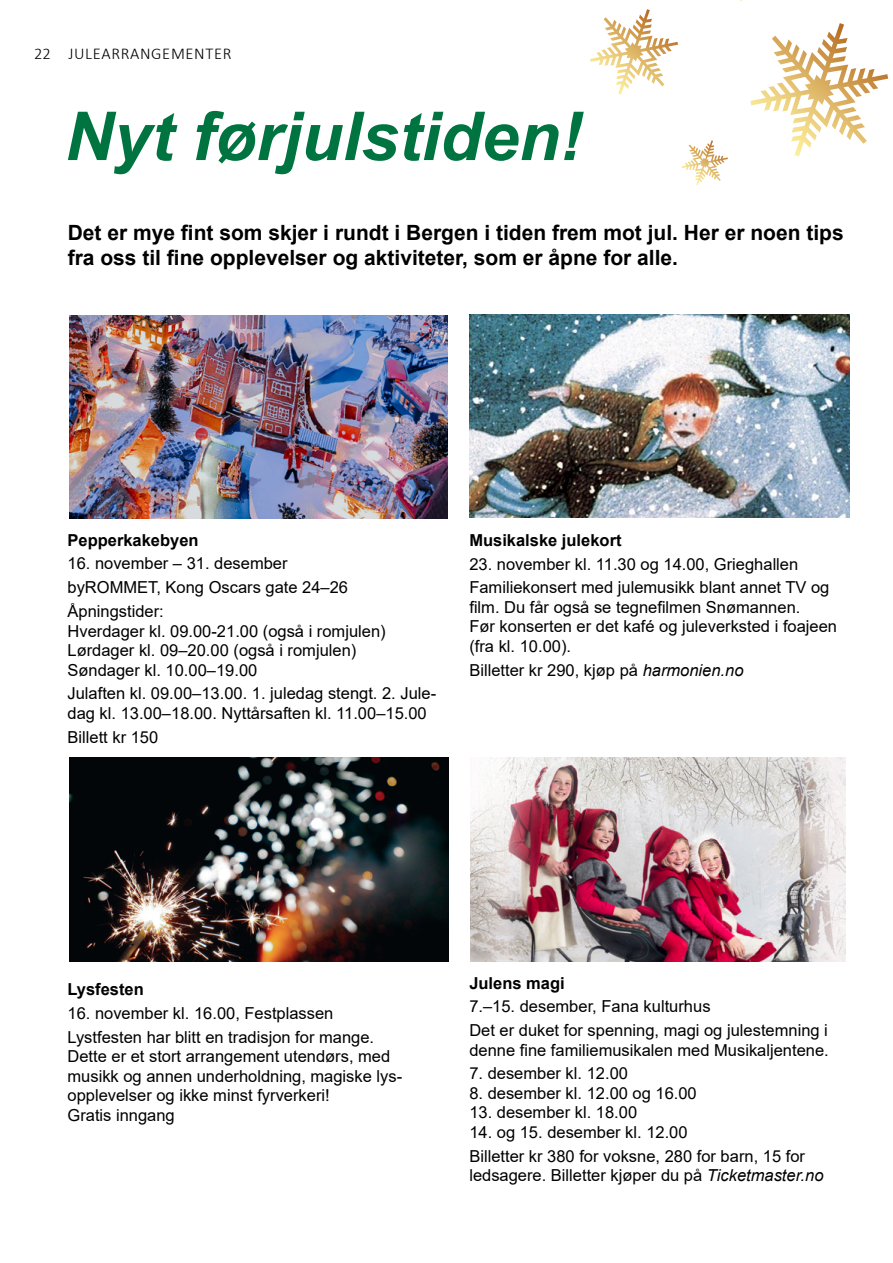
<style>
.page{position:relative;width:893px;height:1263px;background:#fff}
.page>*{position:absolute;margin:0;border:0;box-sizing:border-box;transform-origin:0 0}
.t1{font:italic 700 67.5px "Arial";color:#007440}
.t2{font:700 21px/25.2px "Arial";color:#000}
.t3{font:16.5px/19.5px "Arial";color:#000}
.t4{font:700 16.5px "Arial";color:#000}
.t5{font:300 16.5px "Calibri";letter-spacing:.04em;color:#000}
.s1{font-style:italic}
</style>
<div class="page">
<img style="left:70px;top:315px;width:378px;height:204px">
<img style="left:470px;top:314px;width:380px;height:204px">
<img style="left:69px;top:758px;width:379px;height:203px">
<img style="left:471px;top:758px;width:375px;height:203px">
<svg style="left:750px;top:23px;width:138px;height:133px"></svg>
<svg style="left:590px;top:9px;width:88px;height:85px"></svg>
<svg style="left:681px;top:140px;width:47px;height:45px"></svg>
<p class="t5" style="left:34px;top:44px;width:199px">22 JULEARRANGEMENTER</p>
<h1 class="t1" style="left:65px;top:91px;width:519px">Nyt førjulstiden!</h1>
<p class="t2" style="left:68px;top:220px;width:778px">Det er mye fint som skjer i rundt i Bergen i tiden frem mot jul. Her er noen tips fra oss til fine opplevelser og aktiviteter, som er åpne for alle.</p>
<p class="t4" style="left:67px;top:528px;width:133px">Pepperkakebyen</p>
<p class="t3" style="left:67px;top:552px;width:282px;line-height:23.7px">16. november – 31. desember byROMMET, Kong Oscars gate 24–26<br>Åpningstider:</p>
<p class="t3" style="left:67px;top:621px;width:320px">Hverdager kl. 09.00-21.00 (også i romjulen)<br>Lørdager kl. 09–20.00 (også i romjulen)<br>Søndager kl. 10.00–19.00</p>
<p class="t3" style="left:67px;top:684px;width:370px">Julaften kl. 09.00–13.00. 1. juledag stengt. 2. Jule&shy;dag kl. 13.00–18.00. Nyttårsaften kl. 11.00–15.00</p>
<p class="t3" style="left:67px;top:727px;width:92px">Billett kr 150</p>
<p class="t4" style="left:469px;top:528px;width:154px">Musikalske julekort</p>
<p class="t3" style="left:469px;top:552px;width:362px;line-height:23.7px">23. november kl. 11.30 og 14.00, Grieghallen<br>Familiekonsert med julemusikk blant annet TV og</p>
<p class="t3" style="left:469px;top:597px;width:369px">film. Du får også se tegnefilmen Snømannen.<br>Før konserten er det kafé og juleverksted i foajeen (fra kl. 10.00).</p>
<p class="t3" style="left:469px;top:660px;width:276px">Billetter kr 290, kjøp på <span class="s1">harmonien.no</span></p>
<p class="t4" style="left:67px;top:978px;width:78px">Lysfesten</p>
<p class="t3" style="left:67px;top:1001px;width:308px;line-height:23.7px">16. november kl. 16.00, Festplassen<br>Lystfesten har blitt en tradisjon for mange.</p>
<p class="t3" style="left:67px;top:1047px;width:336px">Dette er et stort arrangement utendørs, med musikk og annen underholdning, magiske lys&shy;opplevelser og ikke minst fyrverkeri!<br>Gratis inngang</p>
<p class="t4" style="left:469px;top:971px;width:97px">Julens magi</p>
<p class="t3" style="left:469px;top:995px;width:360px;line-height:23.7px">7.–15. desember, Fana kulturhus<br>Det er duket for spenning, magi og julestemning i</p>
<p class="t3" style="left:469px;top:1040px;width:361px">denne fine familiemusikalen med Musikaljentene.</p>
<p class="t3" style="left:469px;top:1064px;width:160px">7. desember kl. 12.00</p>
<p class="t3" style="left:469px;top:1083px;width:229px">8. desember kl. 12.00 og 16.00</p>
<p class="t3" style="left:469px;top:1103px;width:169px">13. desember kl. 18.00</p>
<p class="t3" style="left:469px;top:1120px;width:337px;line-height:23.7px">14. og 15. desember kl. 12.00<br>Billetter kr 380 for voksne, 280 for barn, 15 for</p>
<p class="t3" style="left:469px;top:1165px;width:356px">ledsagere. Billetter kjøper du på <span class="s1">Ticketmaster.no</span></p>
</div>
